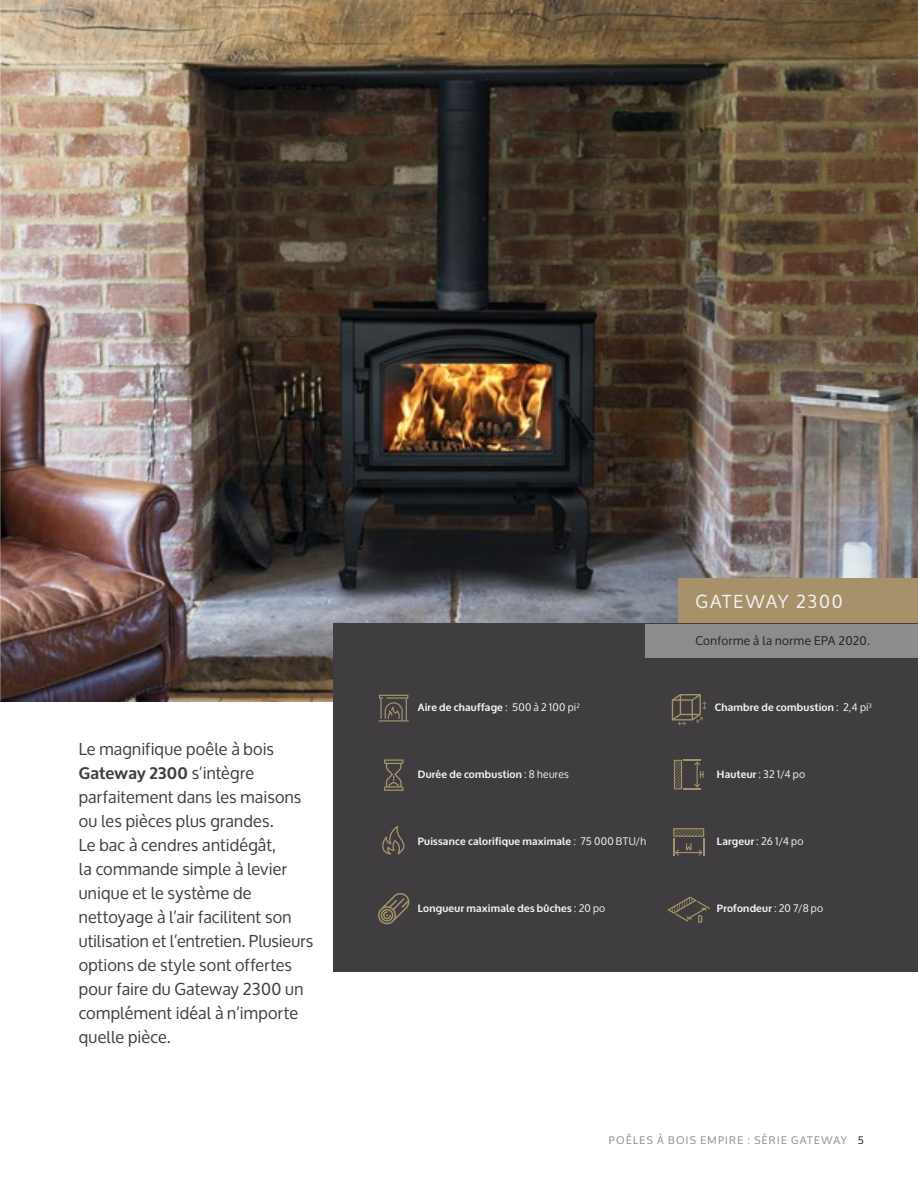
<style>
.page{position:relative;width:918px;height:1188px;background:#fff}
.page>*{position:absolute;margin:0;border:0;box-sizing:border-box;transform-origin:0 0}
.t1{font:18px "Oxygen";letter-spacing:.1em;color:#f2f3f3}
.t2{font:16.5px/24px "Oxygen";letter-spacing:.01em;color:#3f3d3f}
.t3{font:12px "Oxygen";letter-spacing:.04em;color:#232323}
.t4{font:700 10.5px "Oxygen";letter-spacing:.02em;color:#f2f3f3}
.t5{font:10.5px "Oxygen";letter-spacing:.125em;color:#8c8c8c}
.t6{font:10.5px "Oxygen";letter-spacing:.015em;color:#f2f3f3}
.s1{font-weight:700}
.s2{font-weight:400}
.s3{color:#232323}
</style>
<div class="page">
<img style="left:1px;top:0;width:917px;height:701px">
<img style="left:0;top:0;width:1px;height:701px">
<div style="left:678px;top:579px;width:240px;height:45px;background:#a6916a"></div>
<div style="left:333px;top:624px;width:585px;height:348px;background:#3f3d3f"></div>
<svg style="left:674px;top:760px;width:30px;height:29px"></svg>
<svg style="left:673px;top:828px;width:31px;height:28px"></svg>
<svg style="left:667px;top:897px;width:43px;height:26px"></svg>
<svg style="left:379px;top:695px;width:30px;height:27px"></svg>
<svg style="left:384px;top:759px;width:19px;height:32px"></svg>
<svg style="left:382px;top:826px;width:23px;height:29px"></svg>
<svg style="left:378px;top:893px;width:31px;height:31px"></svg>
<svg style="left:672px;top:694px;width:34px;height:31px"></svg>
<div style="left:646px;top:624px;width:272px;height:33px;background:#8c8c8c"></div>
<p class="t2" style="left:79px;top:737px;width:236px">Le magnifique poêle à bois<br><span class="s1">Gateway 2300</span> s’intègre parfaitement dans les maisons ou les pièces plus grandes.<br>Le bac à cendres antidégât,<br>la commande simple à levier unique et le système de nettoyage à l’air facilitent son utilisation et l’entretien. Plusieurs options de style sont offertes pour faire du Gateway 2300 un complément idéal à n’importe quelle pièce.</p>
<p class="t1" style="left:696px;top:592px;width:149px">GATEWAY 2300</p>
<p class="t3" style="left:695px;top:634px;width:176px">Conforme à la norme EPA 2020.</p>
<p class="t4" style="left:418px;top:701px;width:163px">Aire de chauffage <span class="s2">: 500 à 2 100 pi</span><sup>2</sup></p>
<p class="t4" style="left:715px;top:701px;width:159px">Chambre de combustion <span class="s2">: 2,4 pi</span><sup>3</sup></p>
<p class="t4" style="left:418px;top:768px;width:153px">Durée de combustion <span class="s2">: 8 heures</span></p>
<p class="t6" style="left:717px;top:768px;width:90px"><span class="s1">Hauteur</span> : 32 1/4 po</p>
<p class="t4" style="left:418px;top:835px;width:230px">Puissance calorifique maximale <span class="s2">: 75 000 BTU/h</span></p>
<p class="t6" style="left:717px;top:835px;width:88px"><span class="s1">Largeur</span> : 26 1/4 po</p>
<p class="t4" style="left:418px;top:901px;width:189px">Longueur maximale des bûches <span class="s2">: 20 po</span></p>
<p class="t4" style="left:717px;top:901px;width:108px">Profondeur <span class="s2">: 20 7/8 po</span></p>
<p class="t5" style="left:609px;top:1134px;width:257px">POÊLES À BOIS EMPIRE : SÉRIE GATEWAY <span class="s3">5</span></p>
</div>
